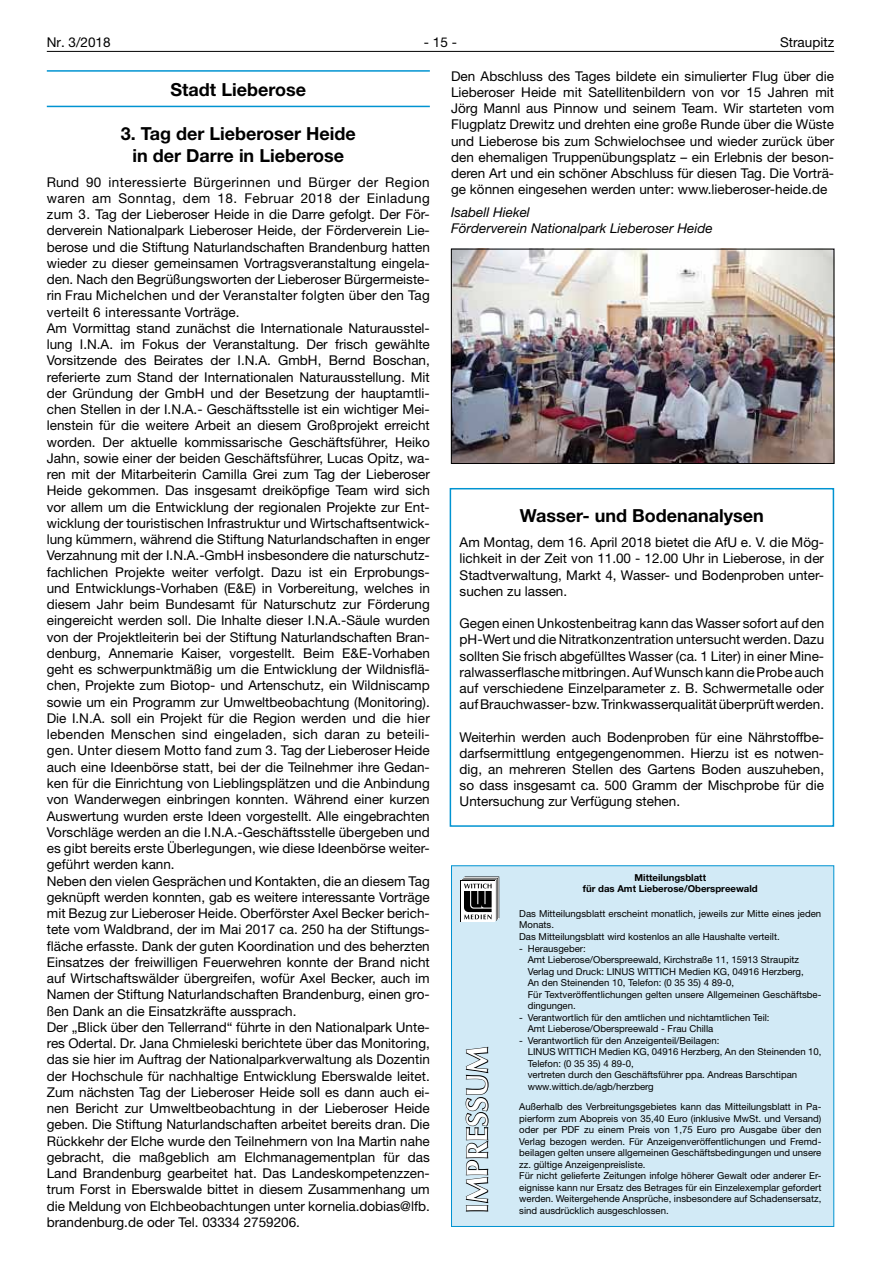
<style>
.page{position:relative;width:881px;height:1263px;background:#fff}
.page>*{position:absolute;margin:0;border:0;box-sizing:border-box;transform-origin:0 0}
.t1{font:700 30px "Optima LT";color:#fff}
.t2{font:700 18px/21.6px "Helvetica Neue LT";color:#000;text-align:center}
.t3{font:13.5px/16.2px "Helvetica Neue LT";color:#000;text-align:justify}
.t4{font:italic 13.5px/16.2px "Helvetica Neue LT";color:#000}
.t5{font:9.6px/11.6px "Helvetica Neue LT";color:#000}
.t6{font:700 9.6px/11.6px "Helvetica Neue LT";color:#000;text-align:center}
</style>
<div class="page">
<hr style="left:47px;top:51px;width:786px;height:1px;background:#000">
<img style="left:453px;top:251px;width:378px;height:211px">
<div style="left:451px;top:249px;width:382px;height:215px;border:1px solid #000"></div>
<hr style="left:47px;top:70px;width:382px;height:2px;background:#0093d1">
<hr style="left:47px;top:106px;width:382px;height:1px;background:#0093d1">
<div style="left:449px;top:488px;width:384px;height:339px;border:2px solid #0093d1"></div>
<div style="left:451px;top:865px;width:382px;height:362px;background:#d2eaf6;border:1px solid #0093d1"></div>
<svg style="left:465px;top:1046px;width:24px;height:166px"></svg>
<div style="left:460px;top:881px;width:35px;height:41px;background:#000"></div>
<div style="left:461px;top:881px;width:33px;height:41px;background:#fff"></div>
<svg style="left:461px;top:876px;width:38px;height:45px"></svg>
<p class="t3" style="left:47px;top:34px;width:65px">Nr. 3/2018</p>
<p class="t3" style="left:424px;top:34px;width:35px">- 15 -</p>
<p class="t3" style="left:779px;top:34px;width:55px">Straupitz</p>
<p class="t3" style="left:451px;top:68px;width:384px">Den Abschluss des Tages bildete ein simulierter Flug über die Lieberoser Heide mit Satellitenbildern von vor 15 Jahren mit Jörg Mannl aus Pinnow und seinem Team. Wir starteten vom Flugplatz Drewitz und drehten eine große Runde über die Wüste und Lieberose bis zum Schwielochsee und wieder zurück über den ehemaligen Truppenübungsplatz – ein Erlebnis der beson&shy;deren Art und ein schöner Abschluss für diesen Tag. Die Vorträ&shy;ge können eingesehen werden unter: www.lieberoser-heide.de</p>
<p class="t4" style="left:451px;top:204px;width:263px">Isabell Hiekel<br>Förderverein Nationalpark Lieberoser Heide</p>
<h2 class="t2" style="left:170px;top:78px;width:137px">Stadt Lieberose</h2>
<h2 class="t2" style="left:121px;top:122px;width:236px">3. Tag der Lieberoser Heide in der Darre in Lieberose</h2>
<p class="t3" style="left:47px;top:173px;width:384px;text-align:left">Rund 90 interessierte Bürgerinnen und Bürger der Region waren am Sonntag, dem 18. Februar 2018 der Einladung zum 3. Tag der Lieberoser Heide in die Darre gefolgt. Der För&shy;derverein Nationalpark Lieberoser Heide, der Förderverein Lie&shy;berose und die Stiftung Naturlandschaften Brandenburg hatten wieder zu dieser gemeinsamen Vortragsveranstaltung eingela&shy;den. Nach den Begrüßungsworten der Lieberoser Bürgermeiste&shy;rin Frau Michelchen und der Veranstalter folgten über den Tag verteilt 6 interessante Vorträge.<br>Am Vormittag stand zunächst die Internationale Naturausstel&shy;lung I.N.A. im Fokus der Veranstaltung. Der frisch gewählte Vorsitzende des Beirates der I.N.A. GmbH, Bernd Boschan, referierte zum Stand der Internationalen Naturausstellung. Mit der Gründung der GmbH und der Besetzung der hauptamtli&shy;chen Stellen in der I.N.A.- Geschäftsstelle ist ein wichtiger Mei&shy;lenstein für die weitere Arbeit an diesem Großprojekt erreicht worden. Der aktuelle kommissarische Geschäftsführer, Heiko Jahn, sowie einer der beiden Geschäftsführer, Lucas Opitz, wa&shy;ren mit der Mitarbeiterin Camilla Grei zum Tag der Lieberoser Heide gekommen. Das insgesamt dreiköpfige Team wird sich vor allem um die Entwicklung der regionalen Projekte zur Ent&shy;wicklung der touristischen Infrastruktur und Wirtschaftsentwick&shy;lung kümmern, während die Stiftung Naturlandschaften in enger Verzahnung mit der I.N.A.-GmbH insbesondere die naturschutz&shy;fachlichen Projekte weiter verfolgt. Dazu ist ein Erprobungs&shy;und Entwicklungs-Vorhaben (E&amp;E) in Vorbereitung, welches in diesem Jahr beim Bundesamt für Naturschutz zur Förderung eingereicht werden soll. Die Inhalte dieser I.N.A.-Säule wurden von der Projektleiterin bei der Stiftung Naturlandschaften Bran&shy;denburg, Annemarie Kaiser, vorgestellt. Beim E&amp;E-Vorhaben geht es schwerpunktmäßig um die Entwicklung der Wildnisflä&shy;chen, Projekte zum Biotop- und Artenschutz, ein Wildniscamp sowie um ein Programm zur Umweltbeobachtung (Monitoring).<br>Die I.N.A. soll ein Projekt für die Region werden und die hier lebenden Menschen sind eingeladen, sich daran zu beteili&shy;gen. Unter diesem Motto fand zum 3. Tag der Lieberoser Heide auch eine Ideenbörse statt, bei der die Teilnehmer ihre Gedan&shy;ken für die Einrichtung von Lieblingsplätzen und die Anbindung von Wanderwegen einbringen konnten. Während einer kurzen Auswertung wurden erste Ideen vorgestellt. Alle eingebrachten Vorschläge werden an die I.N.A.-Geschäftsstelle übergeben und es gibt bereits erste Überlegungen, wie diese Ideenbörse weiter&shy;geführt werden kann.<br>Neben den vielen Gesprächen und Kontakten, die an diesem Tag geknüpft werden konnten, gab es weitere interessante Vorträge mit Bezug zur Lieberoser Heide. Oberförster Axel Becker berich&shy;tete vom Waldbrand, der im Mai 2017 ca. 250 ha der Stiftungs&shy;fläche erfasste. Dank der guten Koordination und des beherzten Einsatzes der freiwilligen Feuerwehren konnte der Brand nicht auf Wirtschaftswälder übergreifen, wofür Axel Becker, auch im Namen der Stiftung Naturlandschaften Brandenburg, einen gro&shy;ßen Dank an die Einsatzkräfte aussprach.<br>Der „Blick über den Tellerrand“ führte in den Nationalpark Unte&shy;res Odertal. Dr. Jana Chmieleski berichtete über das Monitoring, das sie hier im Auftrag der Nationalparkverwaltung als Dozentin der Hochschule für nachhaltige Entwicklung Eberswalde leitet.<br>Zum nächsten Tag der Lieberoser Heide soll es dann auch ei&shy;nen Bericht zur Umweltbeobachtung in der Lieberoser Heide geben. Die Stiftung Naturlandschaften arbeitet bereits dran. Die Rückkehr der Elche wurde den Teilnehmern von Ina Martin nahe gebracht, die maßgeblich am Elchmanagementplan für das Land Brandenburg gearbeitet hat. Das Landeskompetenzzen&shy;trum Forst in Eberswalde bittet in diesem Zusammenhang um die Meldung von Elchbeobachtungen unter kornelia.dobias@lfb. brandenburg.de oder Tel. 03334 2759206.</p>
<h2 class="t2" style="left:519px;top:505px;width:245px">Wasser- und Bodenanalysen</h2>
<p class="t3" style="left:459px;top:534px;width:366px">Am Montag, dem 16. April 2018 bietet die AfU e. V. die Mög&shy;lichkeit in der Zeit von 11.00 - 12.00 Uhr in Lieberose, in der Stadtverwaltung, Markt 4, Wasser- und Bodenproben unter&shy;suchen zu lassen.</p>
<p class="t3" style="left:459px;top:615px;width:366px">Gegen einen Unkostenbeitrag kann das Wasser sofort auf den pH-Wert und die Nitratkonzentration untersucht werden. Dazu sollten Sie frisch abgefülltes Wasser (ca. 1 Liter) in einer Mine&shy;ralwasserflasche mitbringen. Auf Wunsch kann die Probe auch auf verschiedene Einzelparameter z. B. Schwermetalle oder auf Brauchwasser- bzw. Trinkwasserqualität überprüft werden.</p>
<p class="t3" style="left:459px;top:728px;width:366px">Weiterhin werden auch Bodenproben für eine Nährstoffbe&shy;darfsermittlung entgegengenommen. Hierzu ist es notwen&shy;dig, an mehreren Stellen des Gartens Boden auszuheben, so dass insgesamt ca. 500 Gramm der Mischprobe für die Untersuchung zur Verfügung stehen.</p>
<p class="t6" style="left:582px;top:871px;width:176px">Mitteilungsblatt<br>für das Amt Lieberose/Oberspreewald</p>
<p class="t5" style="left:519px;top:908px;width:303px">Das Mitteilungsblatt erscheint monatlich, jeweils zur Mitte eines jeden<br>Monats.<br>Das Mitteilungsblatt wird kostenlos an alle Haushalte verteilt.</p>
<p class="t5" style="left:527px;top:942px;width:295px;text-indent:-9px">- Herausgeber:<br>Amt Lieberose/Oberspreewald, Kirchstraße 11, 15913 Straupitz Verlag und Druck: LINUS WITTICH Medien KG, 04916 Herzberg,<br>An den Steinenden 10, Telefon: (0 35 35) 4 89-0,<br>Für Textveröffentlichungen gelten unsere Allgemeinen Geschäftsbe&shy;dingungen.</p>
<p class="t5" style="left:527px;top:1011px;width:243px;text-indent:-9px">- Verantwortlich für den amtlichen und nichtamtlichen Teil:<br>Amt Lieberose/Oberspreewald - Frau Chilla</p>
<p class="t5" style="left:527px;top:1034px;width:295px;text-indent:-9px">- Verantwortlich für den Anzeigenteil/Beilagen:<br>LINUS WITTICH Medien KG, 04916 Herzberg, An den Steinenden 10, Telefon: (0 35 35) 4 89-0,<br>vertreten durch den Geschäftsführer ppa. Andreas Barschtipan www.wittich.de/agb/herzberg</p>
<p class="t5" style="left:519px;top:1101px;width:303px">Außerhalb des Verbreitungsgebietes kann das Mitteilungsblatt in Pa&shy;pierform zum Abopreis von 35,40 Euro (inklusive MwSt. und Versand) oder per PDF zu einem Preis von 1,75 Euro pro Ausgabe über den Verlag bezogen werden. Für Anzeigenveröffentlichungen und Fremd&shy;beilagen gelten unsere allgemeinen Geschäftsbedingungen und unsere zz. gültige Anzeigenpreisliste.<br>Für nicht gelieferte Zeitungen infolge höherer Gewalt oder anderer Er&shy;eignisse kann nur Ersatz des Betrages für ein Einzelexemplar gefordert werden. Weitergehende Ansprüche, insbesondere auf Schadensersatz,</p>
<h1 class="t1" style="left:459px;top:1213px;width:168px;rotate:-90deg">IMPRESSUM</h1>
<p class="t5" style="left:519px;top:1205px;width:151px">sind ausdrücklich ausgeschlossen.</p>
</div>
